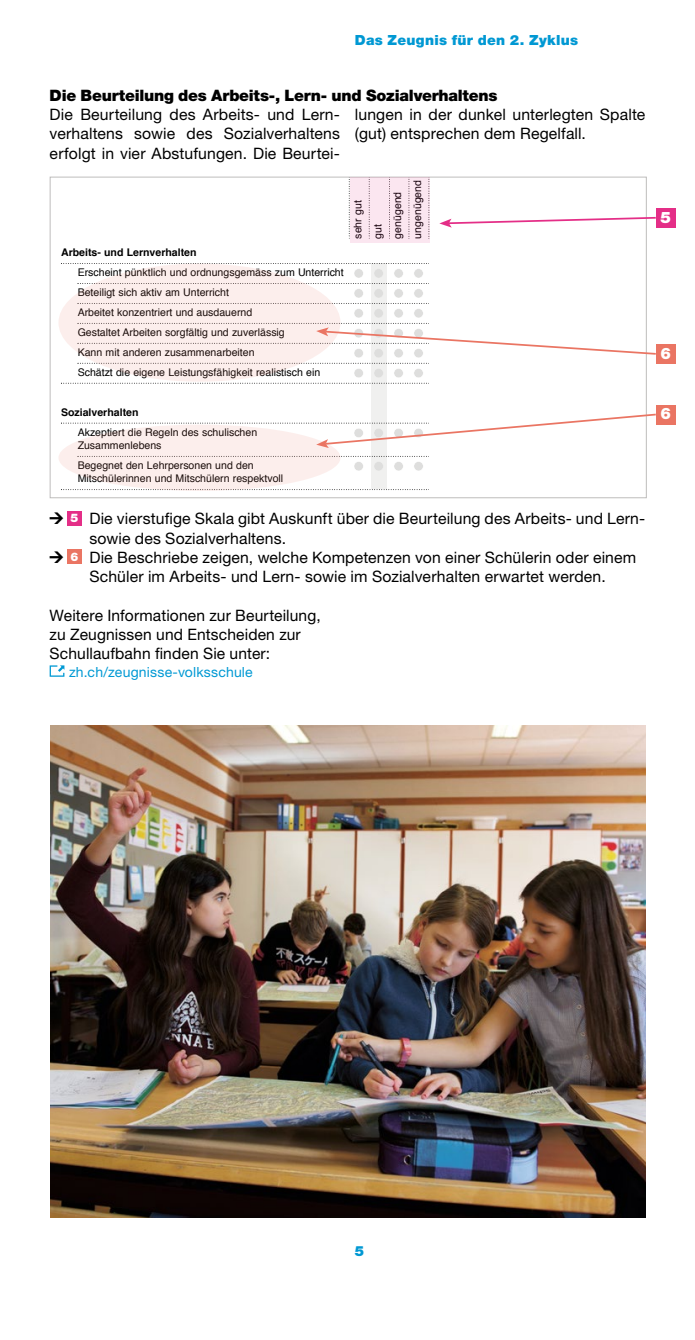
<style>
.page{position:relative;width:695px;height:1340px;background:#fff}
.page>*{position:absolute;margin:0;border:0;box-sizing:border-box;transform-origin:0 0}
.p_spaltenspanne{font:15.75px/19.2px "Helvetica Neue LT Std";letter-spacing:.01em;color:#000}
.t1{font:900 15.75px "Helvetica Neue LT Std";letter-spacing:-.015em;color:#000}
.t2{font:15.75px "Helvetica Neue LT Std";letter-spacing:.015em;color:#0099d4}
.t3{font:900 15.75px "Helvetica Neue LT Std";color:#fff}
.p_links-und-verweise{font:14px "Helvetica Neue LT Std";letter-spacing:.015em;color:#0099d4}
.t4{font:900 14px "Helvetica Neue LT Std";letter-spacing:.02em;color:#0098d3}
.p_spaltenspanne-2{font:900 11.9px "Helvetica Neue LT Std";color:#fff}
.t5{font:10.5px/19.9px "Helvetica";color:#000}
.t6{font:700 10.5px "Helvetica";color:#000}
.s1{font-weight:900}
.s2{font-weight:700}
.s3{font-weight:900;font-size:11.9px;color:#fff}
</style>
<div class="page">
<img style="left:51px;top:725px;width:594px;height:492px">
<div style="left:371px;top:264px;width:15px;height:225px;background:#f0f0ef"></div>
<div style="left:353px;top:348px;width:10px;height:10px;border:1px solid #fff;border-radius:50%"></div>
<div style="left:373px;top:348px;width:10px;height:10px;border:1px solid #f0f0ef;border-radius:50%"></div>
<div style="left:393px;top:348px;width:10px;height:10px;border:1px solid #fff;border-radius:50%"></div>
<div style="left:413px;top:348px;width:10px;height:10px;border:1px solid #fff;border-radius:50%"></div>
<div style="left:354px;top:368px;width:9px;height:10px;background:#dededd;border-radius:50%"></div>
<div style="left:353px;top:368px;width:10px;height:10px;border:1px solid #fff;border-radius:50%"></div>
<div style="left:374px;top:368px;width:9px;height:10px;background:#dededd;border-radius:50%"></div>
<div style="left:373px;top:368px;width:10px;height:10px;border:1px solid #f0f0ef;border-radius:50%"></div>
<div style="left:394px;top:368px;width:9px;height:10px;background:#dededd;border-radius:50%"></div>
<div style="left:393px;top:368px;width:10px;height:10px;border:1px solid #fff;border-radius:50%"></div>
<div style="left:414px;top:368px;width:9px;height:10px;background:#dededd;border-radius:50%"></div>
<div style="left:413px;top:368px;width:10px;height:10px;border:1px solid #fff;border-radius:50%"></div>
<div style="left:354px;top:269px;width:9px;height:9px;background:#dededd;border-radius:50%"></div>
<div style="left:353px;top:268px;width:10px;height:10px;border:1px solid #fff;border-radius:50%"></div>
<div style="left:374px;top:269px;width:9px;height:9px;background:#dededd;border-radius:50%"></div>
<div style="left:373px;top:268px;width:10px;height:10px;border:1px solid #f0f0ef;border-radius:50%"></div>
<div style="left:394px;top:269px;width:9px;height:9px;background:#dededd;border-radius:50%"></div>
<div style="left:393px;top:268px;width:10px;height:10px;border:1px solid #fff;border-radius:50%"></div>
<div style="left:414px;top:269px;width:9px;height:9px;background:#dededd;border-radius:50%"></div>
<div style="left:413px;top:268px;width:10px;height:10px;border:1px solid #fff;border-radius:50%"></div>
<div style="left:354px;top:289px;width:9px;height:9px;background:#dededd;border-radius:50%"></div>
<div style="left:353px;top:288px;width:10px;height:10px;border:1px solid #fff;border-radius:50%"></div>
<div style="left:374px;top:289px;width:9px;height:9px;background:#dededd;border-radius:50%"></div>
<div style="left:373px;top:288px;width:10px;height:10px;border:1px solid #f0f0ef;border-radius:50%"></div>
<div style="left:394px;top:289px;width:9px;height:9px;background:#dededd;border-radius:50%"></div>
<div style="left:393px;top:288px;width:10px;height:10px;border:1px solid #fff;border-radius:50%"></div>
<div style="left:414px;top:289px;width:9px;height:9px;background:#dededd;border-radius:50%"></div>
<div style="left:413px;top:288px;width:10px;height:10px;border:1px solid #fff;border-radius:50%"></div>
<div style="left:354px;top:308px;width:9px;height:10px;background:#dededd;border-radius:50%"></div>
<div style="left:353px;top:308px;width:10px;height:10px;border:1px solid #fff;border-radius:50%"></div>
<div style="left:374px;top:308px;width:9px;height:10px;background:#dededd;border-radius:50%"></div>
<div style="left:373px;top:308px;width:10px;height:10px;border:1px solid #f0f0ef;border-radius:50%"></div>
<div style="left:394px;top:308px;width:9px;height:10px;background:#dededd;border-radius:50%"></div>
<div style="left:393px;top:308px;width:10px;height:10px;border:1px solid #fff;border-radius:50%"></div>
<div style="left:414px;top:308px;width:9px;height:10px;background:#dededd;border-radius:50%"></div>
<div style="left:413px;top:308px;width:10px;height:10px;border:1px solid #fff;border-radius:50%"></div>
<div style="left:354px;top:461px;width:9px;height:10px;background:#dededd;border-radius:50%"></div>
<div style="left:353px;top:461px;width:10px;height:10px;border:1px solid #fff;border-radius:50%"></div>
<div style="left:374px;top:461px;width:9px;height:10px;background:#dededd;border-radius:50%"></div>
<div style="left:373px;top:461px;width:10px;height:10px;border:1px solid #f0f0ef;border-radius:50%"></div>
<div style="left:394px;top:461px;width:9px;height:10px;background:#dededd;border-radius:50%"></div>
<div style="left:393px;top:461px;width:10px;height:10px;border:1px solid #fff;border-radius:50%"></div>
<div style="left:414px;top:461px;width:9px;height:10px;background:#dededd;border-radius:50%"></div>
<div style="left:413px;top:461px;width:10px;height:10px;border:1px solid #fff;border-radius:50%"></div>
<svg style="left:349px;top:179px;width:1px;height:60px"></svg>
<svg style="left:61px;top:263px;width:368px;height:1px"></svg>
<svg style="left:78px;top:283px;width:351px;height:1px"></svg>
<svg style="left:334px;top:303px;width:95px;height:1px"></svg>
<svg style="left:78px;top:363px;width:351px;height:1px"></svg>
<svg style="left:61px;top:383px;width:368px;height:1px"></svg>
<svg style="left:341px;top:456px;width:88px;height:1px"></svg>
<svg style="left:61px;top:489px;width:368px;height:1px"></svg>
<div style="left:58px;top:263px;width:282px;height:119px;background:#fceeec;border-radius:50%"></div>
<div style="left:58px;top:424px;width:282px;height:67px;background:#fceeec;border-radius:50%"></div>
<svg style="left:78px;top:323px;width:577px;height:33px"></svg>
<svg style="left:61px;top:412px;width:596px;height:36px"></svg>
<svg style="left:439px;top:216px;width:216px;height:11px"></svg>
<div style="left:655px;top:208px;width:20px;height:20px;background:#e42e87"></div>
<div style="left:655px;top:344px;width:20px;height:20px;background:#ea7563"></div>
<div style="left:655px;top:404px;width:20px;height:20px;background:#ea7563"></div>
<div style="left:350px;top:177px;width:79px;height:66px;background:#fbe6f0"></div>
<div style="left:67px;top:511px;width:15px;height:14px;background:#e42e87"></div>
<div style="left:67px;top:549px;width:15px;height:15px;background:#ea7563"></div>
<svg style="left:50px;top:665px;width:14px;height:11px"></svg>
<p class="t4" style="left:355px;top:32px;width:225px">Das Zeugnis für den 2. Zyklus</p>
<p class="t6" style="left:162px;top:85px;width:74px">Geburtsdatum</p>
<p class="t1" style="left:50px;top:86px;width:449px">Die Beurteilung des Arbeits-, Lern- und Sozialverhaltens</p>
<p class="p_spaltenspanne" style="left:50px;top:105px;width:292px">Die Beurteilung des Arbeits- und Lern-</p>
<p class="p_spaltenspanne" style="left:50px;top:124px;width:75px">verhaltens</p>
<p class="p_spaltenspanne" style="left:102px;top:143px;width:238px">in vier Abstufungen. Die Beurtei-</p>
<p class="p_spaltenspanne" style="left:51px;top:86px;width:450px"><span class="s1">Die Beurteilung des Arbeits-, Lern- und Sozialverhaltens </span>Die Beurteilung des Arbeits- und Lern-<br>verhaltens sowie des Sozialverhaltens<br>erfolgt in vier Abstufungen. Die Beurtei-</p>
<p class="p_spaltenspanne" style="left:356px;top:105px;width:290px">lungen in der dunkel unterlegten Spalte (gut) entsprechen dem Regelfall.</p>
<p class="p_spaltenspanne" style="left:355px;top:105px;width:68px">lungen in</p>
<p class="p_spaltenspanne" style="left:574px;top:124px;width:5px">l</p>
<p class="t5" style="left:78px;top:243px;width:267px;text-indent:-17px"><span class="s2">Arbeits- und Lernverhalten<br></span>Erscheint pünktlich und ordnungsgemäss zum Unterricht Beteiligt sich aktiv am Unterricht<br>Arbeitet konzentriert und ausdauernd<br>Gestaltet Arbeiten sorgfältig und zuverlässig<br>Kann mit anderen zusammenarbeiten<br>Schätzt die eigene Leistungsfähigkeit realistisch ein</p>
<p class="t5" style="left:78px;top:403px;width:181px;text-indent:-17px"><span class="s2">Sozialverhalten<br></span>Akzeptiert die Regeln des schulischen</p>
<p class="t5" style="left:78px;top:436px;width:177px">Zusammenlebens<br>Begegnet den Lehrpersonen und den</p>
<p class="t5" style="left:78px;top:469px;width:207px">Mitschülerinnen und Mitschülern respektvoll</p>
<p class="t5" style="left:348px;top:239px;width:60px;rotate:-90deg">sehr gut<br>gut genügend ungenügend</p>
<p class="p_spaltenspanne-2" style="left:70px;top:511px;width:9px">5</p>
<p class="p_spaltenspanne" style="left:89px;top:509px;width:556px">Die vierstufige Skala gibt Auskunft über die Beurteilung des Arbeits- und Lern&shy;sowie des Sozialverhaltens.</p>
<p class="p_spaltenspanne-2" style="left:70px;top:549px;width:9px">6</p>
<p class="p_spaltenspanne" style="left:89px;top:547px;width:548px">Die Beschriebe zeigen, welche Kompetenzen von einer Schülerin oder einem<br>Schüler im Arbeits- und Lern- sowie im Sozialverhalten erwartet werden.</p>
<p class="p_spaltenspanne" style="left:50px;top:605px;width:272px">Weitere Informationen zur Beurteilung, zu Zeugnissen und Entscheiden zur<br>Schullaufbahn finden Sie unter:</p>
<p class="p_links-und-verweise" style="left:69px;top:663px;width:185px">zh.ch/zeugnisse-volksschule</p>
<p class="p_spaltenspanne-2" style="left:73px;top:511px;width:9px">6</p>
<p class="p_spaltenspanne" style="left:118px;top:509px;width:9px">v</p>
<p class="p_spaltenspanne" style="left:339px;top:509px;width:269px">über die Beurteilung des Arbeits- und</p>
<p class="p_spaltenspanne" style="left:73px;top:528px;width:564px;text-indent:17px">Lern- sowie des Sozi verhaltens.<br><span class="s3">7</span> Die Beschriebe zeigen, welche Kompetenzen von einer Schülerin oder einem</p>
<p class="p_spaltenspanne" style="left:122px;top:605px;width:204px">formationen zur Beurteilung,</p>
<p class="p_spaltenspanne" style="left:58px;top:624px;width:10px">u</p>
<p class="p_spaltenspanne" style="left:167px;top:624px;width:139px">nd Entscheiden zur</p>
<p class="p_spaltenspanne" style="left:112px;top:644px;width:163px">fbahn finden Sie unter:</p>
<p class="t2" style="left:72px;top:663px;width:108px">www.vsa.zh.ch</p>
<p class="t3" style="left:660px;top:207px;width:12px">5</p>
<p class="t3" style="left:660px;top:343px;width:12px">6</p>
<p class="t3" style="left:660px;top:404px;width:12px">6</p>
<p class="t4" style="left:355px;top:1243px;width:11px">5</p>
</div>
